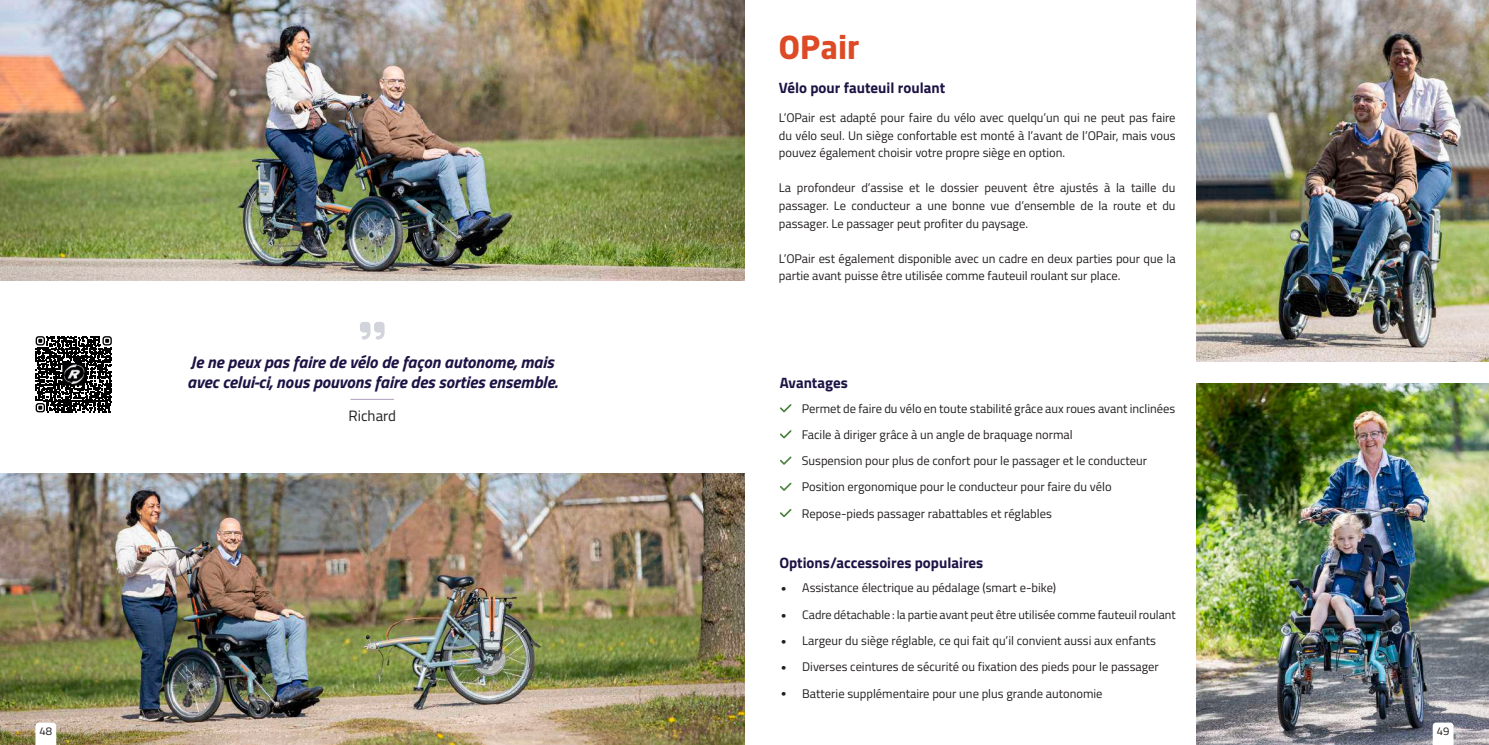
<style>
.page{position:relative;width:1489px;height:745px;background:#fff}
.page>*{position:absolute;margin:0;border:0;box-sizing:border-box;transform-origin:0 0}
.t1{font:700 31.25px "Neo Sans VR";color:#dc4a26}
.t2{font:italic 700 16.88px/20px "Titillium Web";color:#1d1344}
.t3{font:700 15px "Titillium Web";color:#1d1344}
.t4{font:15px "Titillium Web";color:#231f20}
.t5{font:12.5px/26.2px "Titillium Web";color:#231f20}
.t6{font:12.25px "Titillium Web";color:#231f20}
.t7{font:11.25px "Titillium Web";color:#231f20}
</style>
<div class="page">
<img style="left:0;top:473px;width:744px;height:271px">
<svg style="left:35px;top:722px;width:21px;height:22px"></svg>
<img style="left:0;top:0;width:744px;height:280px">
<img style="left:1196px;top:383px;width:292px;height:361px">
<svg style="left:1432px;top:722px;width:21px;height:22px"></svg>
<img style="left:1196px;top:0;width:292px;height:361px">
<svg style="left:780px;top:404px;width:11px;height:8px"></svg>
<svg style="left:780px;top:430px;width:11px;height:8px"></svg>
<svg style="left:780px;top:456px;width:11px;height:8px"></svg>
<svg style="left:780px;top:482px;width:11px;height:8px"></svg>
<svg style="left:780px;top:509px;width:11px;height:8px"></svg>
<hr style="left:350px;top:398px;width:44px;height:1px;background:#afa2be">
<svg style="left:360px;top:322px;width:24px;height:17px"></svg>
<svg style="left:35px;top:338px;width:76px;height:75px"></svg>
<svg style="left:36px;top:336px;width:76px;height:76px"></svg>
<h1 class="t1" style="left:778px;top:35px;width:83px">OPair</h1>
<p class="t3" style="left:778px;top:76px;width:168px">Vélo pour fauteuil roulant</p>
<h2 class="t2" style="left:187px;top:350px;width:371px">Je ne peux pas faire de vélo de façon autonome, mais avec celui-ci, nous pouvons faire des sorties ensemble.</h2>
<p class="t4" style="left:348px;top:404px;width:49px">Richard</p>
<p class="t5" style="left:778px;top:109px;width:398px;line-height:17.5px;text-align:justify">L’OPair est adapté pour faire du vélo avec quelqu’un qui ne peut pas faire du vélo seul. Un siège confortable est monté à l’avant de l’OPair, mais vous pouvez également choisir votre propre siège en option.</p>
<p class="t5" style="left:778px;top:179px;width:398px;line-height:17.5px;text-align:justify">La profondeur d’assise et le dossier peuvent être ajustés à la taille du passager. Le conducteur a une bonne vue d’ensemble de la route et du passager. Le passager peut profiter du paysage.</p>
<p class="t5" style="left:778px;top:249px;width:398px;line-height:17.5px">L’OPair est également disponible avec un cadre en deux parties pour que la partie avant puisse être utilisée comme fauteuil roulant sur place.</p>
<p class="t3" style="left:779px;top:371px;width:70px">Avantages</p>
<p class="t5" style="left:801px;top:394px;width:375px">Permet de faire du vélo en toute stabilité grâce aux roues avant inclinées Facile à diriger grâce à un angle de braquage normal<br>Suspension pour plus de confort pour le passager et le conducteur Position ergonomique pour le conducteur pour faire du vélo Repose-pieds passager rabattables et réglables</p>
<p class="t3" style="left:779px;top:551px;width:205px">Options/accessoires populaires</p>
<p class="t5" style="left:802px;top:574px;width:255px">Assistance électrique au pédalage (smart e-bike)</p>
<p class="t6" style="left:802px;top:605px;width:375px">Cadre détachable : la partie avant peut être utilisée comme fauteuil roulant</p>
<p class="t5" style="left:802px;top:626px;width:358px">Largeur du siège réglable, ce qui fait qu’il convient aussi aux enfants<br>Diverses ceintures de sécurité ou fixation des pieds pour le passager<br>Batterie supplémentaire pour une plus grande autonomie</p>
<p class="t7" style="left:40px;top:722px;width:14px">48</p>
<p class="t7" style="left:1436px;top:722px;width:14px">49</p>
</div>
